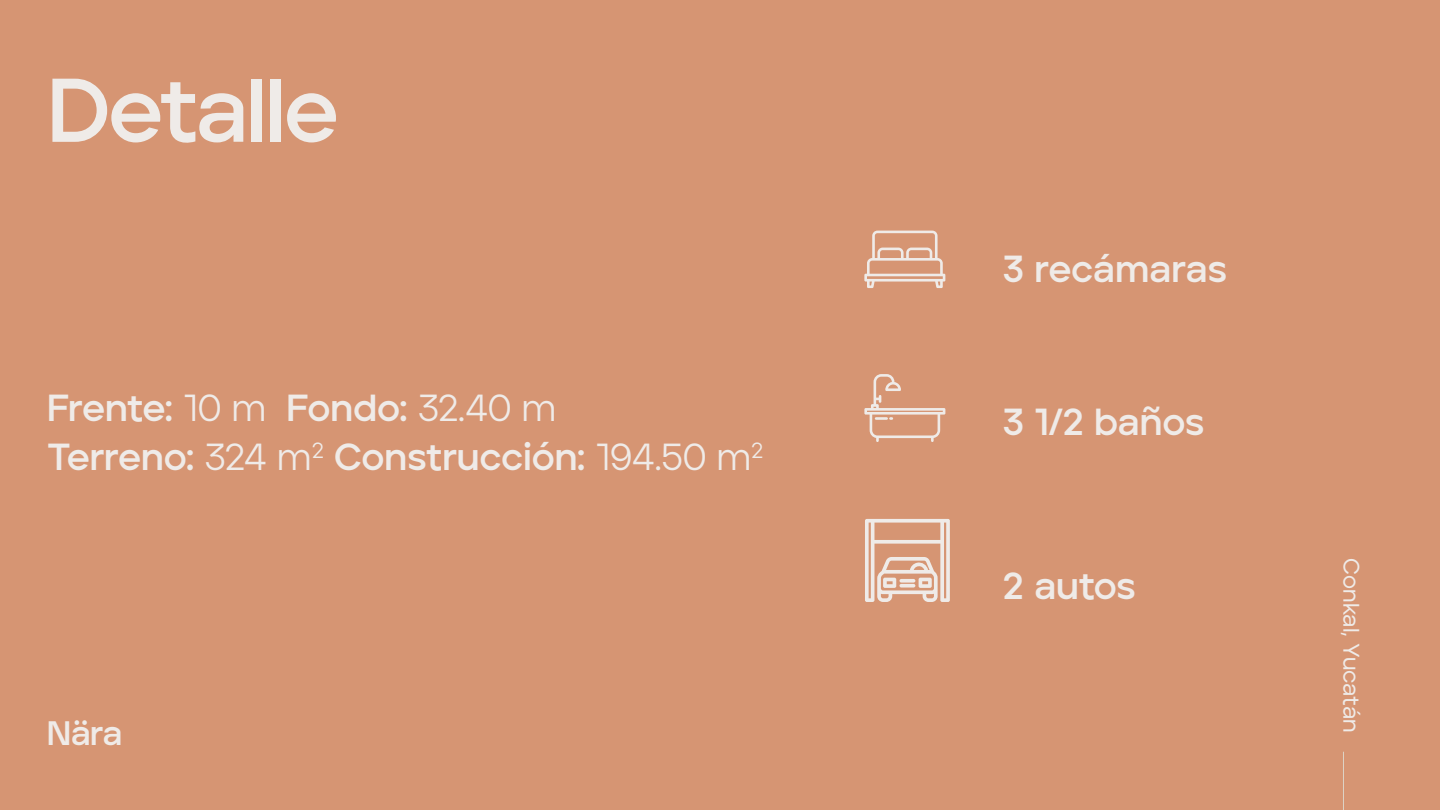
<style>
.page{position:relative;width:1440px;height:810px;background:#d69573}
.page>*{position:absolute;margin:0;border:0;box-sizing:border-box;transform-origin:0 0}
.t1{font:700 90px "Aventa";letter-spacing:-.025em;color:#efebe8}
.t2{font:700 37.5px/49.5px "Aventa";letter-spacing:-.01em;color:#efebe8}
.t3{font:700 33.75px "Aventa";color:#efebe8}
.t4{font:500 22.5px "Aventa";letter-spacing:-.005em;color:#efebe8}
.s1{font-weight:400}
</style>
<div class="page">
<svg style="left:864px;top:374px;width:81px;height:68px"></svg>
<svg style="left:864px;top:231px;width:81px;height:57px"></svg>
<svg style="left:865px;top:519px;width:85px;height:83px"></svg>
<h1 class="t1" style="left:48px;top:55px;width:293px">Detalle</h1>
<p class="t2" style="left:47px;top:383px;width:718px">Frente: <span class="s1">10 m</span> Fondo: <span class="s1">32.40 m<br></span>Terreno: <span class="s1">324 m</span><sup>2</sup> Construcción: <span class="s1">194.50 m</span><sup>2</sup></p>
<p class="t3" style="left:47px;top:712px;width:77px">Nära</p>
<p class="t2" style="left:1002px;top:243px;width:226px">3 recámaras</p>
<p class="t2" style="left:1002px;top:397px;width:203px">3 1/2 baños</p>
<p class="t2" style="left:1002px;top:561px;width:135px">2 autos</p>
<p class="t4" style="left:1365px;top:558px;width:176px;rotate:90deg">Conkal, Yucatán</p>
</div>
